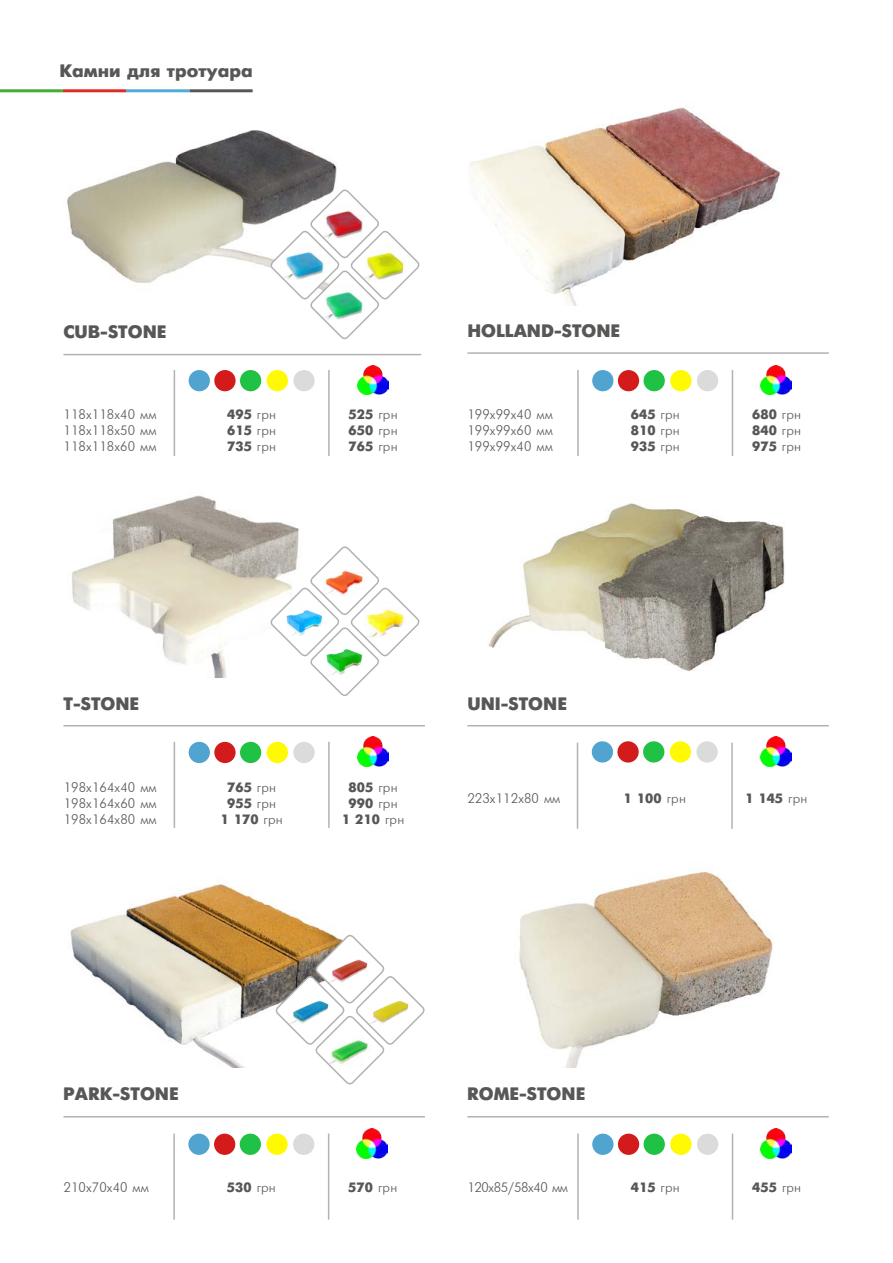
<style>
.page{position:relative;width:893px;height:1263px;background:#fff}
.page>*{position:absolute;margin:0;border:0;box-sizing:border-box;transform-origin:0 0}
.t1{font:700 18px "Futuris";color:#575756}
.t2{font:700 13.5px/16.2px "Futuris";letter-spacing:.01em;color:#575756;text-align:justify}
.t3{font:13.5px/16.2px "Futuris";letter-spacing:.01em;color:#575756;text-align:justify}
.t4{font:13.5px "Futuris";letter-spacing:-.025em;color:#575756}
.s1{font-weight:400}
</style>
<div class="page">
<img style="left:357px;top:737px;width:31px;height:30px">
<img style="left:760px;top:736px;width:31px;height:30px">
<div style="left:189px;top:742px;width:21px;height:21px;background:#51a4d0;border-radius:50%"></div>
<div style="left:214px;top:742px;width:22px;height:21px;background:#d31b1b;border-radius:50%"></div>
<div style="left:240px;top:742px;width:21px;height:21px;background:#1fc245;border-radius:50%"></div>
<div style="left:267px;top:742px;width:21px;height:21px;background:#fffa01;border-radius:50%"></div>
<div style="left:293px;top:742px;width:22px;height:21px;background:#dbdbdb;border-radius:50%"></div>
<div style="left:592px;top:741px;width:21px;height:21px;background:#51a4d0;border-radius:50%"></div>
<div style="left:617px;top:741px;width:22px;height:21px;background:#d31b1b;border-radius:50%"></div>
<div style="left:643px;top:741px;width:21px;height:21px;background:#1fc245;border-radius:50%"></div>
<div style="left:670px;top:741px;width:21px;height:21px;background:#fffa01;border-radius:50%"></div>
<div style="left:696px;top:741px;width:22px;height:21px;background:#dbdbdb;border-radius:50%"></div>
<hr style="left:174px;top:742px;width:1px;height:86px;background:#b3b2b2">
<hr style="left:577px;top:743px;width:1px;height:86px;background:#b3b2b2">
<hr style="left:328px;top:742px;width:2px;height:86px;background:#b3b2b2">
<hr style="left:731px;top:743px;width:2px;height:86px;background:#b3b2b2">
<img style="left:72px;top:451px;width:227px;height:227px">
<hr style="left:63px;top:725px;width:362px;height:1px;background:#b3b2b2">
<img style="left:488px;top:451px;width:297px;height:220px">
<hr style="left:467px;top:725px;width:362px;height:1px;background:#b3b2b2">
<img style="left:64px;top:92px;width:273px;height:192px">
<img style="left:357px;top:365px;width:31px;height:30px">
<img style="left:761px;top:365px;width:31px;height:30px">
<div style="left:189px;top:370px;width:21px;height:21px;background:#51a4d0;border-radius:50%"></div>
<div style="left:214px;top:370px;width:22px;height:21px;background:#d31b1b;border-radius:50%"></div>
<div style="left:240px;top:370px;width:21px;height:21px;background:#1fc245;border-radius:50%"></div>
<div style="left:267px;top:370px;width:21px;height:21px;background:#fffa01;border-radius:50%"></div>
<div style="left:293px;top:370px;width:22px;height:21px;background:#dbdbdb;border-radius:50%"></div>
<div style="left:592px;top:370px;width:21px;height:21px;background:#51a4d0;border-radius:50%"></div>
<div style="left:618px;top:370px;width:21px;height:21px;background:#d31b1b;border-radius:50%"></div>
<div style="left:643px;top:370px;width:22px;height:21px;background:#1fc245;border-radius:50%"></div>
<div style="left:670px;top:370px;width:21px;height:21px;background:#fffa01;border-radius:50%"></div>
<div style="left:697px;top:370px;width:21px;height:21px;background:#dbdbdb;border-radius:50%"></div>
<hr style="left:174px;top:370px;width:1px;height:86px;background:#b3b2b2">
<hr style="left:577px;top:370px;width:2px;height:86px;background:#b3b2b2">
<hr style="left:63px;top:354px;width:358px;height:1px;background:#b3b2b2">
<hr style="left:328px;top:370px;width:2px;height:86px;background:#b3b2b2">
<hr style="left:732px;top:370px;width:1px;height:86px;background:#b3b2b2">
<img style="left:470px;top:106px;width:311px;height:199px">
<hr style="left:467px;top:352px;width:362px;height:2px;background:#b3b2b2">
<img style="left:761px;top:1129px;width:31px;height:29px">
<div style="left:592px;top:1133px;width:21px;height:22px;background:#51a4d0;border-radius:50%"></div>
<div style="left:618px;top:1133px;width:21px;height:22px;background:#d31b1b;border-radius:50%"></div>
<div style="left:644px;top:1133px;width:21px;height:22px;background:#1fc245;border-radius:50%"></div>
<div style="left:670px;top:1133px;width:22px;height:22px;background:#fffa01;border-radius:50%"></div>
<div style="left:697px;top:1133px;width:21px;height:22px;background:#dbdbdb;border-radius:50%"></div>
<hr style="left:577px;top:1133px;width:2px;height:87px;background:#b3b2b2">
<hr style="left:732px;top:1133px;width:1px;height:87px;background:#b3b2b2">
<img style="left:519px;top:871px;width:254px;height:196px">
<hr style="left:467px;top:1116px;width:362px;height:1px;background:#b3b2b2">
<hr style="left:189px;top:89px;width:64px;height:3px;background:#575756">
<hr style="left:126px;top:89px;width:63px;height:3px;background:#50abd8">
<hr style="left:63px;top:89px;width:63px;height:3px;background:#de2c23">
<hr style="left:0;top:89px;width:63px;height:3px;background:#44ac39">
<svg style="left:270px;top:188px;width:150px;height:152px"></svg>
<svg style="left:270px;top:545px;width:150px;height:151px"></svg>
<img style="left:357px;top:1129px;width:31px;height:29px">
<div style="left:188px;top:1133px;width:22px;height:22px;background:#51a4d0;border-radius:50%"></div>
<div style="left:214px;top:1133px;width:21px;height:22px;background:#d31b1b;border-radius:50%"></div>
<div style="left:240px;top:1133px;width:21px;height:22px;background:#1fc245;border-radius:50%"></div>
<div style="left:266px;top:1133px;width:22px;height:22px;background:#fffa01;border-radius:50%"></div>
<div style="left:293px;top:1133px;width:21px;height:22px;background:#dbdbdb;border-radius:50%"></div>
<hr style="left:173px;top:1133px;width:2px;height:87px;background:#b3b2b2">
<hr style="left:328px;top:1133px;width:1px;height:87px;background:#b3b2b2">
<img style="left:70px;top:884px;width:260px;height:183px">
<hr style="left:63px;top:1116px;width:362px;height:1px;background:#b3b2b2">
<svg style="left:275px;top:933px;width:150px;height:152px"></svg>
<h1 class="t1" style="left:59px;top:61px;width:195px">Камни для тротуара</h1>
<h1 class="t1" style="left:63px;top:321px;width:105px">CUB-STONE</h1>
<p class="t3" style="left:63px;top:406px;width:95px">118х118х40 мм 118х118х50 мм 118х118х60 мм</p>
<p class="t2" style="left:227px;top:406px;width:51px">495 <span class="s1">грн </span>615 <span class="s1">грн </span>735 <span class="s1">грн</span></p>
<p class="t2" style="left:349px;top:406px;width:51px">525 <span class="s1">грн </span>650 <span class="s1">грн </span>765 <span class="s1">грн</span></p>
<h1 class="t1" style="left:467px;top:321px;width:154px">HOLLAND-STONE</h1>
<p class="t3" style="left:467px;top:406px;width:87px">199х99х40 мм 199х99х60 мм 199х99х40 мм</p>
<p class="t2" style="left:631px;top:406px;width:51px">645 <span class="s1">грн </span>810 <span class="s1">грн </span>935 <span class="s1">грн</span></p>
<p class="t2" style="left:752px;top:406px;width:51px">680 <span class="s1">грн </span>840 <span class="s1">грн </span>975 <span class="s1">грн</span></p>
<h1 class="t1" style="left:63px;top:693px;width:77px">Т-STONE</h1>
<p class="t3" style="left:64px;top:779px;width:95px">198х164х40 мм 198х164х60 мм 198х164х80 мм</p>
<p class="t2" style="left:220px;top:779px;width:64px;text-align:center">765 <span class="s1">грн<br></span>955 <span class="s1">грн<br></span>1 170 <span class="s1">грн</span></p>
<p class="t2" style="left:342px;top:779px;width:64px;text-align:center">805 <span class="s1">грн<br></span>990 <span class="s1">грн<br></span>1 210 <span class="s1">грн</span></p>
<h1 class="t1" style="left:467px;top:693px;width:101px">UNI-STONE</h1>
<p class="t3" style="left:467px;top:790px;width:95px">223х112х80 мм</p>
<p class="t2" style="left:624px;top:790px;width:64px">1 100 <span class="s1">грн</span></p>
<p class="t2" style="left:745px;top:790px;width:64px">1 145 <span class="s1">грн</span></p>
<h1 class="t1" style="left:63px;top:1083px;width:117px">PARK-STONE</h1>
<p class="t3" style="left:63px;top:1179px;width:87px">210х70х40 мм</p>
<p class="t2" style="left:227px;top:1179px;width:51px">530 <span class="s1">грн</span></p>
<p class="t2" style="left:348px;top:1179px;width:51px">570 <span class="s1">грн</span></p>
<h1 class="t1" style="left:467px;top:1083px;width:120px">ROME-STONE</h1>
<p class="t4" style="left:467px;top:1180px;width:102px">120х85/58х40 мм</p>
<p class="t2" style="left:631px;top:1179px;width:51px">415 <span class="s1">грн</span></p>
<p class="t2" style="left:752px;top:1179px;width:51px">455 <span class="s1">грн</span></p>
</div>
